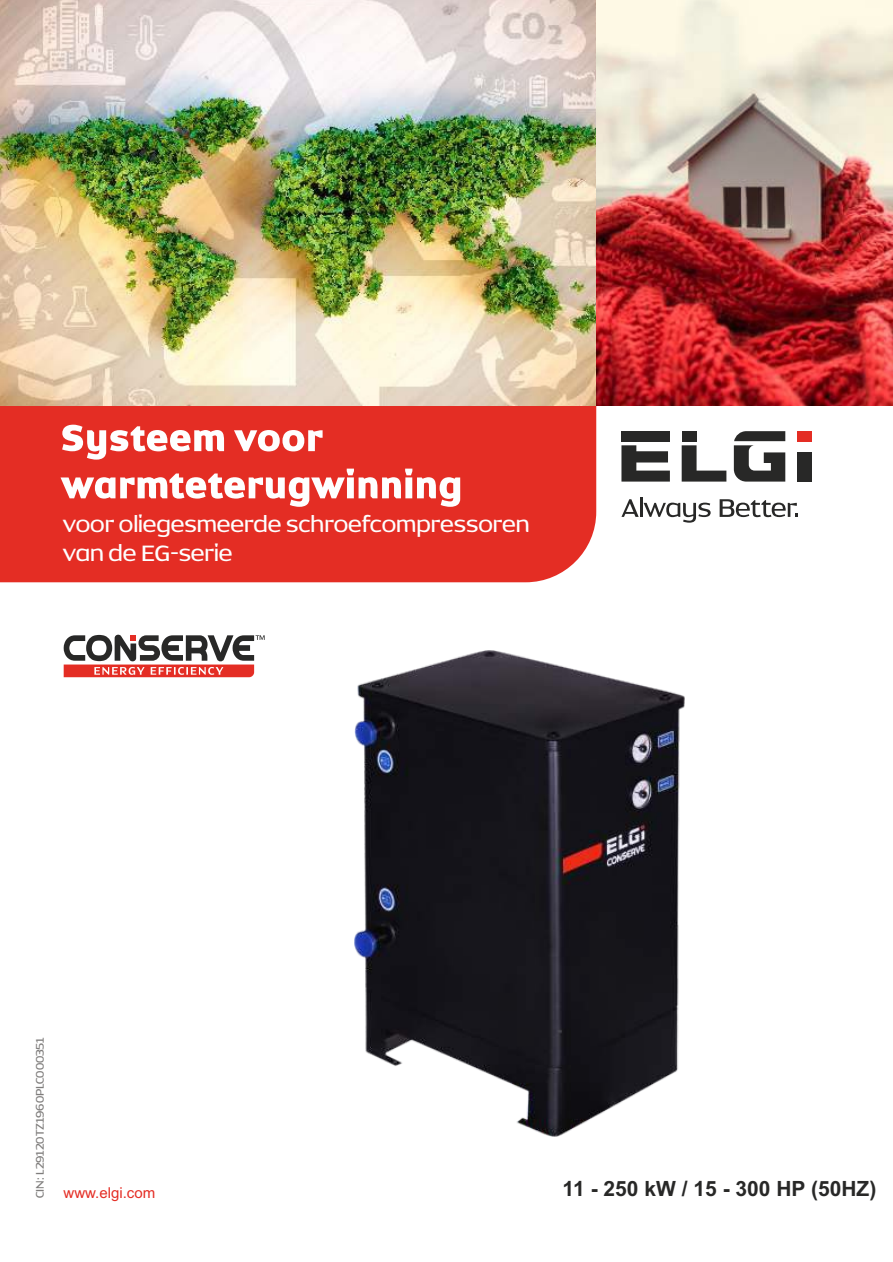
<style>
.page{position:relative;width:893px;height:1262px;background:#fff}
.page>*{position:absolute;margin:0;border:0;box-sizing:border-box;transform-origin:0 0}
.t1{font:800 51px/47.2px "Dynasty";color:#fefefe}
.t2{font:500 30px/29.1px "Dynasty";color:#fefefe}
.t3{font:700 21px "Arial";color:#282827}
.t4{font:500 15px "Dynasty";color:#7e7c7b}
.t5{font:15px "Arial";color:#e42d24}
</style>
<div class="page">
<img style="left:0;top:0;width:893px;height:406px">
<div style="left:0;top:406px;width:596px;height:176px;background:#e42d24"></div>
<hr style="left:639px;top:497px;width:3px;height:20px;background:#282827">
<svg style="left:621px;top:499px;width:89px;height:23px"></svg>
<svg style="left:719px;top:499px;width:78px;height:18px"></svg>
<div style="left:797px;top:431px;width:15px;height:10px;background:#e42d24"></div>
<div style="left:681px;top:431px;width:15px;height:10px;background:#282827"></div>
<div style="left:797px;top:452px;width:15px;height:29px;background:#282827"></div>
<div style="left:621px;top:431px;width:49px;height:10px;background:#282827"></div>
<svg style="left:681px;top:445px;width:45px;height:36px"></svg>
<svg style="left:621px;top:445px;width:49px;height:36px"></svg>
<svg style="left:733px;top:431px;width:52px;height:50px"></svg>
<svg style="left:64px;top:634px;width:200px;height:43px"></svg>
<img style="left:354px;top:650px;width:330px;height:486px">
<h1 class="t1" style="left:61px;top:413px;width:403px">Systeem voor warmteterugwinning</h1>
<p class="t2" style="left:63px;top:508px;width:468px">voor oliegesmeerde schroefcompressoren van de EG-serie</p>
<p class="t4" style="left:32px;top:1198px;width:162px;rotate:-90deg">CIN: L29120TZ1960PLC000351</p>
<p class="t5" style="left:64px;top:1187px;width:93px">www.elgi.com</p>
<p class="t3" style="left:562px;top:1181px;width:315px">11 - 250 kW / 15 - 300 HP (50HZ)</p>
</div>
